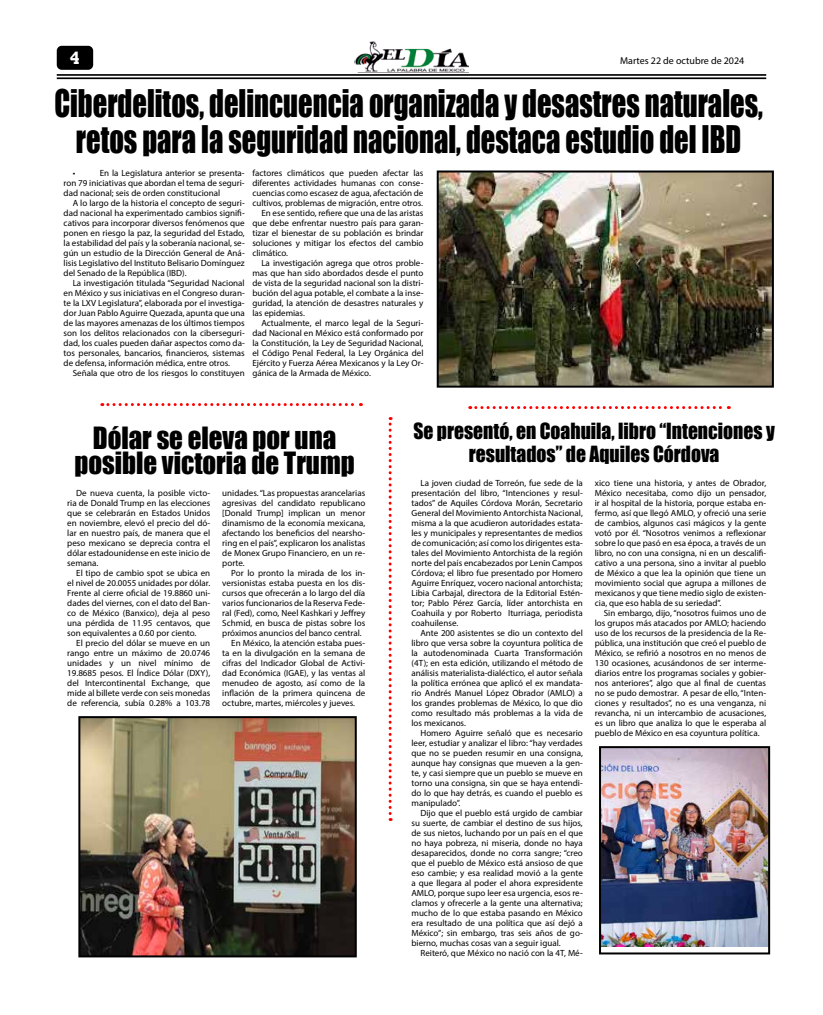
<style>
.page{position:relative;width:823px;height:1015px;background:#fff}
.page>*{position:absolute;margin:0;border:0;box-sizing:border-box;transform-origin:0 0}
.t1{font:35px/36px "Impact";color:#000;text-align:center;scale:.81 1}
.t2{font:28.2px/25px "Impact";color:#000;text-align:center;scale:.95 1}
.t3{font:20.5px/23px "Impact";color:#000;text-align:center;scale:.95 1}
.t4{font:700 18px "Rockwell";color:#fff}
.t5{font:10px "Myriad Pro";color:#000}
.t6{font:9px/10px "Myriad Pro";color:#000;text-align:justify}
</style>
<div class="page">
<div style="left:57px;top:46px;width:36px;height:24px;background:#000;border-radius:5px"></div>
<hr style="left:57px;top:74px;width:708px;height:2px;background:#000">
<hr style="left:57px;top:77px;width:708px;height:2px;background:#000">
<img style="left:355px;top:42px;width:113px;height:31px">
<img style="left:439px;top:173px;width:331px;height:212px">
<div style="left:436px;top:170px;width:337px;height:218px;border:2px solid #000"></div>
<svg style="left:102px;top:403px;width:259px;height:3px"></svg>
<svg style="left:469px;top:406px;width:259px;height:3px"></svg>
<svg style="left:388px;top:417px;width:3px;height:404px"></svg>
<img style="left:81px;top:719px;width:272px;height:235px">
<div style="left:78px;top:716px;width:278px;height:241px;border:2px solid #000"></div>
<img style="left:601px;top:749px;width:165px;height:197px">
<div style="left:598px;top:746px;width:171px;height:208px;border:2px solid #000"></div>
<h3 class="t4" style="left:70px;top:47px;width:11px">4</h3>
<p class="t5" style="left:619px;top:55px;width:126px">Martes 22 de octubre de 2024</p>
<h1 class="t1" style="left:54px;top:85px;width:875px">Ciberdelitos, delincuencia organizada y desastres naturales, retos para la seguridad nacional, destaca estudio del IBD</h1>
<p class="t6" style="left:252px;top:168px;width:172px">factores climáticos que pueden afectar las</p>
<p class="t6" style="left:252px;top:178px;width:172px">diferentes actividades humanas con conse-</p>
<p class="t6" style="left:252px;top:188px;width:172px">cuencias como escasez de agua, afectación de</p>
<p class="t6" style="left:252px;top:198px;width:172px">cultivos, problemas de migración, entre otros.</p>
<p class="t6" style="left:261px;top:208px;width:163px">En ese sentido, refiere que una de las aristas</p>
<p class="t6" style="left:252px;top:218px;width:172px">que debe enfrentar nuestro país para garan-</p>
<p class="t6" style="left:252px;top:228px;width:172px">tizar el bienestar de su población es brindar</p>
<p class="t6" style="left:252px;top:238px;width:172px">soluciones y mitigar los efectos del cambio</p>
<p class="t6" style="left:252px;top:248px;width:37px">climático.</p>
<p class="t6" style="left:261px;top:258px;width:163px">La investigación agrega que otros proble-</p>
<p class="t6" style="left:252px;top:268px;width:172px">mas que han sido abordados desde el punto</p>
<p class="t6" style="left:252px;top:278px;width:172px">de vista de la seguridad nacional son la distri-</p>
<p class="t6" style="left:252px;top:288px;width:172px">bución del agua potable, el combate a la inse-</p>
<p class="t6" style="left:252px;top:298px;width:172px">guridad, la atención de desastres naturales y</p>
<p class="t6" style="left:252px;top:308px;width:54px">las epidemias.</p>
<p class="t6" style="left:261px;top:318px;width:163px">Actualmente, el marco legal de la Seguri-</p>
<p class="t6" style="left:252px;top:328px;width:172px">dad Nacional en México está conformado por</p>
<p class="t6" style="left:252px;top:338px;width:172px">la Constitución, la Ley de Seguridad Nacional,</p>
<p class="t6" style="left:252px;top:348px;width:172px">el Código Penal Federal, la Ley Orgánica del</p>
<p class="t6" style="left:252px;top:358px;width:172px">Ejército y Fuerza Aérea Mexicanos y la Ley Or-</p>
<p class="t6" style="left:252px;top:368px;width:120px">gánica de la Armada de México.</p>
<p class="t6" style="left:64px;top:168px;width:182px;text-indent:36px">En la Legislatura anterior se presenta&shy;ron 79 iniciativas que abordan el tema de seguri&shy;dad nacional; seis de orden constitucional</p>
<p class="t6" style="left:64px;top:198px;width:182px;text-indent:9px">A lo largo de la historia el concepto de seguri&shy;dad nacional ha experimentado cambios signifi&shy;cativos para incorporar diversos fenómenos que ponen en riesgo la paz, la seguridad del Estado, la estabilidad del país y la soberanía nacional, se&shy;gún un estudio de la Dirección General de Aná&shy;lisis Legislativo del Instituto Belisario Domínguez del Senado de la República (IBD).</p>
<p class="t6" style="left:64px;top:278px;width:182px;text-indent:9px">La investigación titulada “Seguridad Nacional en México y sus iniciativas en el Congreso duran&shy;te la LXV Legislatura”, elaborada por el investiga&shy;dor Juan Pablo Aguirre Quezada, apunta que una de las mayores amenazas de los últimos tiempos son los delitos relacionados con la ciberseguri&shy;dad, los cuales pueden dañar aspectos como da&shy;tos personales, bancarios, financieros, sistemas de defensa, información médica, entre otros.</p>
<p class="t6" style="left:73px;top:368px;width:173px">Señala que otro de los riesgos lo constituyen</p>
<p class="t6" style="left:73px;top:168px;width:4px">•</p>
<h2 class="t2" style="left:74px;top:424px;width:296px">Dólar se eleva por una posible victoria de Trump</h2>
<p class="t6" style="left:67px;top:488px;width:144px;text-indent:9px">De nueva cuenta, la posible victo&shy;ria de Donald Trump en las elecciones que se celebrarán en Estados Unidos en noviembre, elevó el precio del dó&shy;lar en nuestro país, de manera que el peso mexicano se deprecia contra el dólar estadounidense en este inicio de semana.</p>
<p class="t6" style="left:67px;top:568px;width:144px;text-indent:9px">El tipo de cambio spot se ubica en el nivel de 20.0055 unidades por dólar.<br>Frente al cierre oficial de 19.8860 uni&shy;dades del viernes, con el dato del Ban&shy;co de México (Banxico), deja al peso una pérdida de 11.95 centavos, que son equivalentes a 0.60 por ciento.</p>
<p class="t6" style="left:67px;top:638px;width:144px;text-indent:9px">El precio del dólar se mueve en un rango entre un máximo de 20.0746 unidades y un nivel mínimo de 19.8685 pesos. El Índice Dólar (DXY), del Intercontinental Exchange, que mide al billete verde con seis monedas de referencia, subía 0.28% a 103.78</p>
<p class="t6" style="left:222px;top:488px;width:144px">unidades. “Las propuestas arancelarias agresivas del candidato republicano [Donald Trump] implican un menor dinamismo de la economía mexicana, afectando los beneficios del nearsho&shy;ring en el país”, explicaron los analistas de Monex Grupo Financiero, en un re&shy;porte.</p>
<p class="t6" style="left:231px;top:568px;width:135px">Por lo pronto la mirada de los in-</p>
<p class="t6" style="left:222px;top:578px;width:144px">versionistas estaba puesta en los dis-</p>
<p class="t6" style="left:222px;top:588px;width:144px">cursos que ofrecerán a lo largo del día</p>
<p class="t6" style="left:222px;top:598px;width:144px">varios funcionarios de la Reserva Fede-</p>
<p class="t6" style="left:222px;top:608px;width:144px">ral (Fed), como, Neel Kashkari y Jeffrey</p>
<p class="t6" style="left:222px;top:618px;width:144px">Schmid, en busca de pistas sobre los</p>
<p class="t6" style="left:222px;top:628px;width:141px">próximos anuncios del banco central.</p>
<p class="t6" style="left:231px;top:638px;width:135px">En México, la atención estaba pues-</p>
<p class="t6" style="left:222px;top:648px;width:144px">ta en la divulgación en la semana de</p>
<p class="t6" style="left:222px;top:658px;width:144px">cifras del Indicador Global de Activi-</p>
<p class="t6" style="left:222px;top:668px;width:144px">dad Económica (IGAE), y las ventas al</p>
<p class="t6" style="left:222px;top:678px;width:144px">menudeo de agosto, así como de la</p>
<p class="t6" style="left:222px;top:688px;width:144px">inflación de la primera quincena de</p>
<p class="t6" style="left:222px;top:698px;width:134px">octubre, martes, miércoles y jueves.</p>
<h3 class="t3" style="left:413px;top:419px;width:382px">Se presentó, en Coahuila, libro “Intenciones y resultados” de Aquiles Córdova</h3>
<p class="t6" style="left:411px;top:478px;width:173px;text-indent:9px">La joven ciudad de Torreón, fue sede de la presentación del libro, “Intenciones y resul&shy;tados” de Aquiles Córdova Morán, Secretario General del Movimiento Antorchista Nacional, misma a la que acudieron autoridades estata&shy;les y municipales y representantes de medios de comunicación; así como los dirigentes esta&shy;tales del Movimiento Antorchista de la región norte del país encabezados por Lenin Campos Córdova; el libro fue presentado por Homero Aguirre Enríquez, vocero nacional antorchista; Libia Carbajal, directora de la Editorial Estén&shy;tor; Pablo Pérez García, líder antorchista en Coahuila y por Roberto Iturriaga, periodista coahuilense.</p>
<p class="t6" style="left:411px;top:628px;width:173px;text-indent:9px">Ante 200 asistentes se dio un contexto del libro que versa sobre la coyuntura política de la autodenominada Cuarta Transformación (4T); en esta edición, utilizando el método de análisis materialista-dialéctico, el autor señala la política errónea que aplicó el ex mandata&shy;rio Andrés Manuel López Obrador (AMLO) a los grandes problemas de México, lo que dio como resultado más problemas a la vida de los mexicanos.</p>
<p class="t6" style="left:411px;top:728px;width:173px;text-indent:9px">Homero Aguirre señaló que es necesario leer, estudiar y analizar el libro: “hay verdades que no se pueden resumir en una consigna, aunque hay consignas que mueven a la gen&shy;te, y casi siempre que un pueblo se mueve en torno una consigna, sin que se haya entendi&shy;do lo que hay detrás, es cuando el pueblo es manipulado”.</p>
<p class="t6" style="left:411px;top:808px;width:173px;text-indent:9px">Dijo que el pueblo está urgido de cambiar su suerte, de cambiar el destino de sus hijos, de sus nietos, luchando por un país en el que no haya pobreza, ni miseria, donde no haya desaparecidos, donde no corra sangre; “creo que el pueblo de México está ansioso de que eso cambie; y esa realidad movió a la gente a que llegara al poder el ahora expresidente AMLO, porque supo leer esa urgencia, esos re&shy;clamos y ofrecerle a la gente una alternativa; mucho de lo que estaba pasando en México era resultado de una política que así dejó a México”; sin embargo, tras seis años de go&shy;bierno, muchas cosas van a seguir igual.</p>
<p class="t6" style="left:420px;top:948px;width:164px">Reiteró, que México no nació con la 4T, Mé-</p>
<p class="t6" style="left:594px;top:478px;width:173px">xico tiene una historia, y antes de Obrador, México necesitaba, como dijo un pensador, ir al hospital de la historia, porque estaba en&shy;fermo, así que llegó AMLO, y ofreció una serie de cambios, algunos casi mágicos y la gente votó por él. “Nosotros venimos a reflexionar sobre lo que pasó en esa época, a través de un libro, no con una consigna, ni en un descalifi&shy;cativo a una persona, sino a invitar al pueblo de México a que lea la opinión que tiene un movimiento social que agrupa a millones de mexicanos y que tiene medio siglo de existen&shy;cia, que eso habla de su seriedad”.</p>
<p class="t6" style="left:594px;top:608px;width:173px;text-indent:9px">Sin embargo, dijo, “nosotros fuimos uno de los grupos más atacados por AMLO; haciendo uso de los recursos de la presidencia de la Re&shy;pública, una institución que creó el pueblo de México, se refirió a nosotros en no menos de 130 ocasiones, acusándonos de ser interme&shy;diarios entre los programas sociales y gobier&shy;nos anteriores”, algo que al final de cuentas no se pudo demostrar. A pesar de ello, “Inten&shy;ciones y resultados”, no es una venganza, ni revancha, ni un intercambio de acusaciones, es un libro que analiza lo que le esperaba al pueblo de México en esa coyuntura política.</p>
</div>
